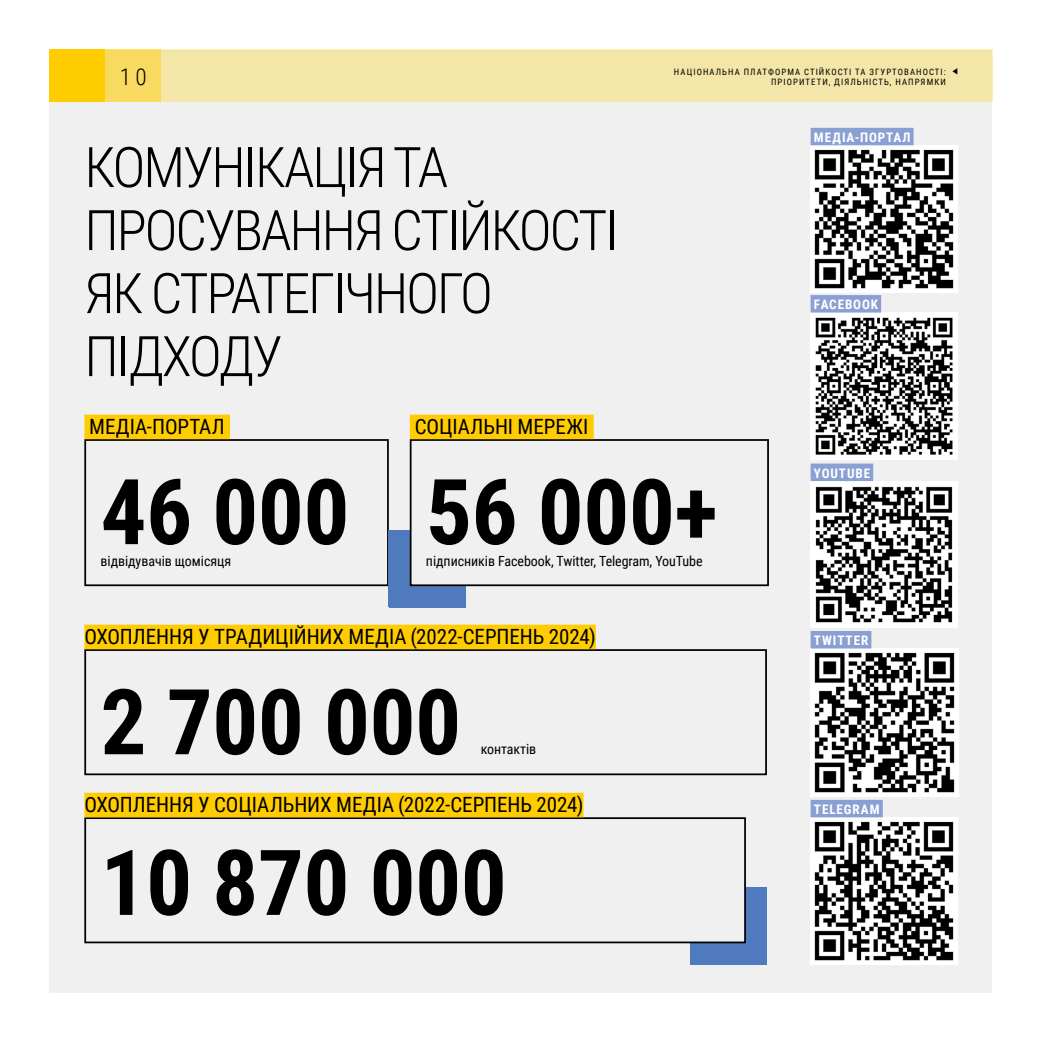
<style>
.page{position:relative;width:1042px;height:1042px;background:#fff}
.page>*{position:absolute;margin:0;border:0;box-sizing:border-box;transform-origin:0 0}
.t1{font:700 91px/160.7px "Roboto Condensed";letter-spacing:-.005em;color:#000}
.t2{font:300 56px/63px "Roboto Condensed";letter-spacing:-.04em;color:#000}
.t3{font:300 23.1px "Roboto Condensed";color:#000}
.t4{font:21px "Roboto Condensed";color:#000}
.t5{font:14px "Roboto Condensed";letter-spacing:-.005em;color:#000}
.t6{font:700 13.12px "Roboto Condensed";letter-spacing:.07em;color:#fff}
.t7{font:8.75px/10.5px "Roboto Condensed";letter-spacing:.125em;color:#000;text-align:right}
</style>
<div class="page">
<div style="left:50px;top:50px;width:942px;height:942px;background:#f0f0f0"></div>
<div style="left:161px;top:50px;width:831px;height:52px;background:#f4e5a8"></div>
<div style="left:50px;top:50px;width:111px;height:52px;background:#f9da60"></div>
<div style="left:50px;top:50px;width:55px;height:52px;background:#fc0"></div>
<svg style="left:952px;top:68px;width:5px;height:6px"></svg>
<div style="left:690px;top:943px;width:77px;height:21px;background:#4f7bbe"></div>
<div style="left:746px;top:887px;width:21px;height:77px;background:#4f7bbe"></div>
<img style="left:810px;top:312px;width:147px;height:147px">
<img style="left:810px;top:145px;width:147px;height:147px">
<img style="left:810px;top:817px;width:147px;height:147px">
<img style="left:810px;top:648px;width:148px;height:148px">
<img style="left:810px;top:481px;width:147px;height:147px">
<div style="left:84px;top:439px;width:305px;height:147px;border:2px solid #000"></div>
<div style="left:84px;top:649px;width:683px;height:126px;border:2px solid #000"></div>
<div style="left:84px;top:817px;width:662px;height:126px;border:2px solid #000"></div>
<div style="left:84px;top:415px;width:146px;height:24px;background:#fc0"></div>
<div style="left:84px;top:625px;width:512px;height:24px;background:#fc0"></div>
<div style="left:84px;top:793px;width:499px;height:24px;background:#fc0"></div>
<div style="left:389px;top:586px;width:77px;height:21px;background:#4f7bbe"></div>
<div style="left:389px;top:530px;width:21px;height:77px;background:#4f7bbe"></div>
<div style="left:410px;top:439px;width:359px;height:147px;border:2px solid #000"></div>
<div style="left:410px;top:415px;width:184px;height:24px;background:#fc0"></div>
<div style="left:810px;top:128px;width:103px;height:17px;background:#8aa0d3"></div>
<div style="left:810px;top:295px;width:71px;height:18px;background:#8aa0d3"></div>
<div style="left:810px;top:463px;width:63px;height:18px;background:#8aa0d3"></div>
<div style="left:810px;top:631px;width:61px;height:17px;background:#8aa0d3"></div>
<div style="left:810px;top:800px;width:73px;height:17px;background:#8aa0d3"></div>
<p class="t3" style="left:120px;top:60px;width:28px">10</p>
<p class="t7" style="left:674px;top:66px;width:273px">НАЦІОНАЛЬНА ПЛАТФОРМА СТІЙКОСТІ ТА ЗГУРТОВАНОСТІ:<br>ПРІОРИТЕТИ, ДІЯЛЬНІСТЬ, НАПРЯМКИ</p>
<h2 class="t2" style="left:84px;top:134px;width:536px">КОМУНІКАЦІЯ ТА<br>ПРОСУВАННЯ СТІЙКОСТІ<br>ЯК СТРАТЕГІЧНОГО<br>ПІДХОДУ</h2>
<p class="t4" style="left:89px;top:412px;width:137px">МЕДІА-ПОРТАЛ</p>
<h1 class="t1" style="left:101px;top:428px;width:250px">46 000</h1>
<p class="t5" style="left:101px;top:551px;width:132px">відвідувачів щомісяця</p>
<p class="t4" style="left:415px;top:412px;width:175px">СОЦІАЛЬНІ МЕРЕЖІ</p>
<h1 class="t1" style="left:426px;top:428px;width:293px">56 000+</h1>
<p class="t5" style="left:426px;top:551px;width:278px">підписників Facebook, Twitter, Telegram, YouTube</p>
<p class="t4" style="left:84px;top:622px;width:513px">ОХОПЛЕННЯ У ТРАДИЦІЙНИХ МЕДІА (2022-СЕРПЕНЬ 2024)</p>
<h1 class="t1" style="left:101px;top:638px;width:408px">2 700 000<br>10 870 000</h1>
<p class="t5" style="left:481px;top:739px;width:57px">контактів</p>
<p class="t4" style="left:84px;top:790px;width:500px">ОХОПЛЕННЯ У СОЦІАЛЬНИХ МЕДІА (2022-СЕРПЕНЬ 2024)</p>
<p class="t6" style="left:814px;top:128px;width:98px">МЕДІА-ПОРТАЛ</p>
<p class="t6" style="left:814px;top:295px;width:66px">FACEBOOK</p>
<p class="t6" style="left:814px;top:464px;width:58px">YOUTUBE</p>
<p class="t6" style="left:814px;top:631px;width:56px">TWITTER</p>
<p class="t6" style="left:814px;top:800px;width:67px">TELEGRAM</p>
</div>
